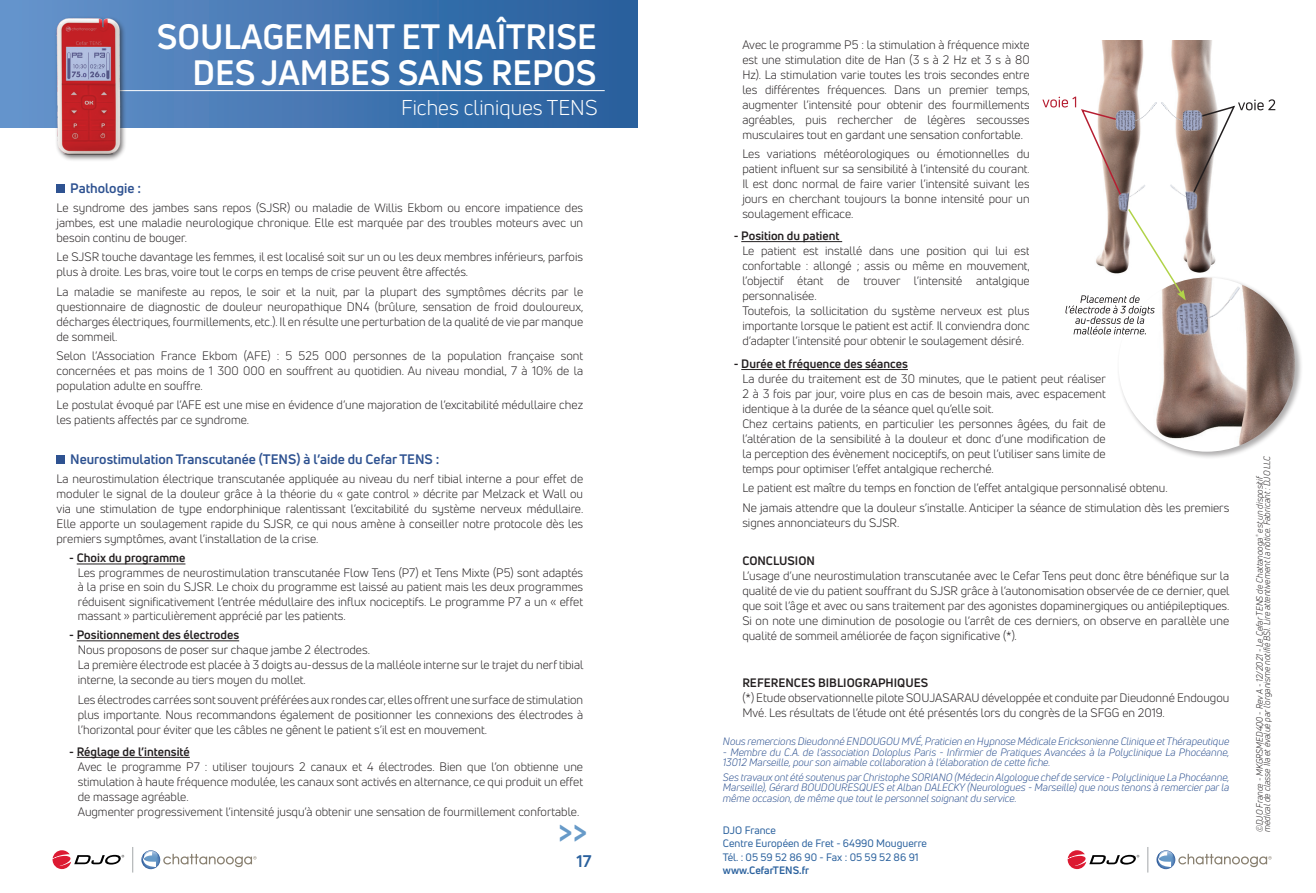
<style>
.page{position:relative;width:1316px;height:893px;background:#fff}
.page>*{position:absolute;margin:0;border:0;box-sizing:border-box;transform-origin:0 0}
.t1{font:700 34.5px/36px "Uni Neue";color:#fff;text-align:right}
.t2{font:700 33px "Uni Neue";color:#679ac8;scale:.75 1}
.t3{font:21px "Uni Neue";color:#fff}
.t4{font:700 16.5px "Uni Neue";color:#29609d}
.t5{font:700 13.5px "Uni Neue";color:#2e5291}
.t6{font:12px/15px "Uni Neue";color:#231f20;text-align:justify}
.t7{font:700 12px "Uni Neue";color:#231f20}
.t8{font:italic 10.5px/10.5px "Uni Neue";color:#2e5291}
.t9{font:10.5px/13.5px "Uni Neue";color:#29609d}
.t10{font:700 10.5px "Uni Neue";color:#29609d}
.t11{font:italic 9px/7.5px "Uni Neue";color:#231f20}
</style>
<div class="page">
<svg style="left:1067px;top:850px;width:72px;height:19px"></svg>
<svg style="left:1147px;top:847px;width:1px;height:25px"></svg>
<svg style="left:1156px;top:850px;width:19px;height:19px"></svg>
<svg style="left:1156px;top:851px;width:115px;height:16px"></svg>
<div style="left:0;top:0;width:638px;height:128px;background:linear-gradient(to right,#6693cc,#245d9b)"></div>
<hr style="left:88px;top:90px;width:517px;height:1px;background:#fff">
<img style="left:43px;top:9px;width:95px;height:151px">
<svg style="left:53px;top:850px;width:71px;height:19px"></svg>
<svg style="left:132px;top:847px;width:1px;height:25px"></svg>
<svg style="left:141px;top:850px;width:19px;height:19px"></svg>
<svg style="left:142px;top:851px;width:115px;height:16px"></svg>
<hr style="left:741px;top:241px;width:101px;height:1px;background:#231f20">
<hr style="left:741px;top:369px;width:167px;height:1px;background:#231f20">
<hr style="left:77px;top:564px;width:108px;height:1px;background:#231f20">
<hr style="left:77px;top:640px;width:162px;height:1px;background:#231f20">
<hr style="left:77px;top:757px;width:113px;height:1px;background:#231f20">
<div style="left:57px;top:184px;width:8px;height:9px;background:#2e5291"></div>
<div style="left:57px;top:455px;width:8px;height:9px;background:#2e5291"></div>
<img style="left:1059px;top:41px;width:156px;height:56px">
<div style="left:1117px;top:276px;width:186px;height:183px;background:#231f20;opacity:.36"></div>
<img style="left:1118px;top:278px;width:177px;height:174px">
<img style="left:1172px;top:334px;width:74px;height:3px">
<svg style="left:1042px;top:97px;width:233px;height:237px"></svg>
<h1 class="t1" style="left:157px;top:18px;width:441px">SOULAGEMENT ET MAÎTRISE<br>DES JAMBES SANS REPOS</h1>
<h3 class="t3" style="left:401px;top:95px;width:198px">Fiches cliniques TENS</h3>
<p class="t5" style="left:70px;top:180px;width:72px">Pathologie :</p>
<p class="t6" style="left:57px;top:200px;width:528px">Le syndrome des jambes sans repos (SJSR) ou maladie de Willis Ekbom ou encore impatience des jambes, est une maladie neurologique chronique. Elle est marquée par des troubles moteurs avec un besoin continu de bouger.</p>
<p class="t6" style="left:57px;top:250px;width:528px">Le SJSR touche davantage les femmes, il est localisé soit sur un ou les deux membres inférieurs, parfois plus à droite. Les bras, voire tout le corps en temps de crise peuvent être affectés.</p>
<p class="t6" style="left:57px;top:284px;width:528px">La maladie se manifeste au repos, le soir et la nuit, par la plupart des symptômes décrits par le questionnaire de diagnostic de douleur neuropathique DN4 (brûlure, sensation de froid douloureux, décharges électriques, fourmillements, etc.). Il en résulte une perturbation de la qualité de vie par manque de sommeil.</p>
<p class="t6" style="left:57px;top:348px;width:528px">Selon l’Association France Ekbom (AFE) : 5 525 000 personnes de la population française sont concernées et pas moins de 1 300 000 en souffrent au quotidien. Au niveau mondial, 7 à 10% de la population adulte en souffre.</p>
<p class="t6" style="left:57px;top:397px;width:528px">Le postulat évoqué par l’AFE est une mise en évidence d’une majoration de l’excitabilité médullaire chez les patients affectés par ce syndrome.</p>
<p class="t5" style="left:70px;top:451px;width:371px">Neurostimulation Transcutanée (TENS) à l’aide du Cefar TENS :</p>
<p class="t6" style="left:57px;top:471px;width:528px">La neurostimulation électrique transcutanée appliquée au niveau du nerf tibial interne a pour effet de moduler le signal de la douleur grâce à la théorie du « gate control » décrite par Melzack et Wall ou via une stimulation de type endorphinique ralentissant l’excitabilité du système nerveux médullaire.<br>Elle apporte un soulagement rapide du SJSR, ce qui nous amène à conseiller notre protocole dès les premiers symptômes, avant l’installation de la crise.</p>
<p class="t7" style="left:69px;top:551px;width:118px">- Choix du programme</p>
<p class="t6" style="left:78px;top:565px;width:507px;line-height:14.4px">Les programmes de neurostimulation transcutanée Flow Tens (P7) et Tens Mixte (P5) sont adaptés à la prise en soin du SJSR. Le choix du programme est laissé au patient mais les deux programmes réduisent significativement l’entrée médullaire des influx nociceptifs. Le programme P7 a un « effet massant » particulièrement apprécié par les patients.</p>
<p class="t7" style="left:69px;top:627px;width:171px">- Positionnement des électrodes</p>
<p class="t6" style="left:78px;top:642px;width:507px;text-align:left">Nous proposons de poser sur chaque jambe 2 électrodes.<br>La première électrode est placée à 3 doigts au-dessus de la malléole interne sur le trajet du nerf tibial interne, la seconde au tiers moyen du mollet.</p>
<p class="t6" style="left:78px;top:692px;width:507px">Les électrodes carrées sont souvent préférées aux rondes car, elles offrent une surface de stimulation plus importante. Nous recommandons également de positionner les connexions des électrodes à l’horizontal pour éviter que les câbles ne gênent le patient s’il est en mouvement.</p>
<p class="t7" style="left:69px;top:744px;width:122px">- Réglage de l’intensité</p>
<p class="t6" style="left:78px;top:759px;width:507px;text-align:left">Avec le programme P7 : utiliser toujours 2 canaux et 4 électrodes. Bien que l’on obtienne une stimulation à haute fréquence modulée, les canaux sont activés en alternance, ce qui produit un effet de massage agréable.<br>Augmenter progressivement l’intensité jusqu’à obtenir une sensation de fourmillement confortable.</p>
<h2 class="t2" style="left:558px;top:811px;width:41px">&gt;&gt;</h2>
<h3 class="t4" style="left:576px;top:851px;width:17px">17</h3>
<p class="t6" style="left:742px;top:37px;width:289px">Avec le programme P5 : la stimulation à fréquence mixte est une stimulation dite de Han (3 s à 2 Hz et 3 s à 80<br>Hz). La stimulation varie toutes les trois secondes entre les différentes fréquences. Dans un premier temps, augmenter l’intensité pour obtenir des fourmillements agréables, puis rechercher de légères secousses musculaires tout en gardant une sensation confortable.</p>
<p class="t6" style="left:742px;top:146px;width:289px">Les variations météorologiques ou émotionnelles du patient influent sur sa sensibilité à l’intensité du courant.<br>Il est donc normal de faire varier l’intensité suivant les jours en cherchant toujours la bonne intensité pour un soulagement efficace.</p>
<p class="t7" style="left:734px;top:228px;width:107px">- Position du patient</p>
<p class="t6" style="left:742px;top:243px;width:289px;text-align:left">Le patient est installé dans une position qui lui est confortable : allongé ; assis ou même en mouvement, l’objectif étant de trouver l’intensité antalgique personnalisée.<br>Toutefois, la sollicitation du système nerveux est plus importante lorsque le patient est actif. Il conviendra donc d’adapter l’intensité pour obtenir le soulagement désiré.</p>
<p class="t7" style="left:734px;top:356px;width:176px">- Durée et fréquence des séances</p>
<p class="t6" style="left:742px;top:371px;width:365px;text-align:left">La durée du traitement est de 30 minutes, que le patient peut réaliser 2 à 3 fois par jour, voire plus en cas de besoin mais, avec espacement identique à la durée de la séance quel qu’elle soit.<br>Chez certains patients, en particulier les personnes âgées, du fait de l’altération de la sensibilité à la douleur et donc d’une modification de la perception des évènement nociceptifs, on peut l’utiliser sans limite de temps pour optimiser l’effet antalgique recherché.</p>
<p class="t6" style="left:742px;top:478px;width:488px;line-height:19.2px">Le patient est maître du temps en fonction de l’effet antalgique personnalisé obtenu.<br>Ne jamais attendre que la douleur s’installe. Anticiper la séance de stimulation dès les premiers</p>
<p class="t6" style="left:742px;top:515px;width:158px">signes annonciateurs du SJSR.</p>
<p class="t7" style="left:742px;top:553px;width:74px">CONCLUSION</p>
<p class="t6" style="left:742px;top:568px;width:489px">L’usage d’une neurostimulation transcutanée avec le Cefar Tens peut donc être bénéfique sur la qualité de vie du patient souffrant du SJSR grâce à l’autonomisation observée de ce dernier, quel que soit l’âge et avec ou sans traitement par des agonistes dopaminergiques ou antiépileptiques.<br>Si on note une diminution de posologie ou l’arrêt de ces derniers, on observe en parallèle une qualité de sommeil améliorée de façon significative (*).</p>
<p class="t7" style="left:742px;top:675px;width:187px">REFERENCES BIBLIOGRAPHIQUES</p>
<p class="t6" style="left:742px;top:690px;width:488px">(*) Etude observationnelle pilote SOUJASARAU développée et conduite par Dieudonné Endougou<br>Mvé. Les résultats de l’étude ont été présentés lors du congrès de la SFGG en 2019.</p>
<p class="t8" style="left:723px;top:736px;width:508px">Nous remercions Dieudonné ENDOUGOU MVÉ, Praticien en Hypnose Médicale Ericksonienne Clinique et Thérapeutique</p>
<p class="t8" style="left:723px;top:747px;width:508px">- Membre du C.A. de l’association Doloplus Paris - Infirmier de Pratiques Avancées à la Polyclinique La Phocéanne,<br>13012 Marseille, pour son aimable collaboration à l’élaboration de cette fiche.</p>
<p class="t8" style="left:723px;top:772px;width:508px;text-align:justify">Ses travaux ont été soutenus par Christophe SORIANO (Médecin Algologue chef de service - Polyclinique La Phocéanne, Marseille), Gérard BOUDOURESQUES et Alban DALECKY (Neurologues - Marseille) que nous tenons à remercier par la même occasion, de même que tout le personnel soignant du service.</p>
<p class="t9" style="left:723px;top:823px;width:206px">DJO France<br>Centre Européen de Fret - 64990 Mouguerre<br>Tél. : 05 59 52 86 90 - Fax : 05 59 52 86 91</p>
<p class="t10" style="left:723px;top:864px;width:88px">www.CefarTENS.fr</p>
<p class="t11" style="left:1255px;top:832px;width:378px;rotate:-90deg">©DJO France - MKGRSMED400 - Rev A - 12/2021 - Le Cefar TENS de Chattanooga<sup>®</sup> est un dispositif médical de classe IIa et évalué par l’organisme notifié BSI. Lire attentivement la notice. Fabricant : DJO LLC</p>
</div>
